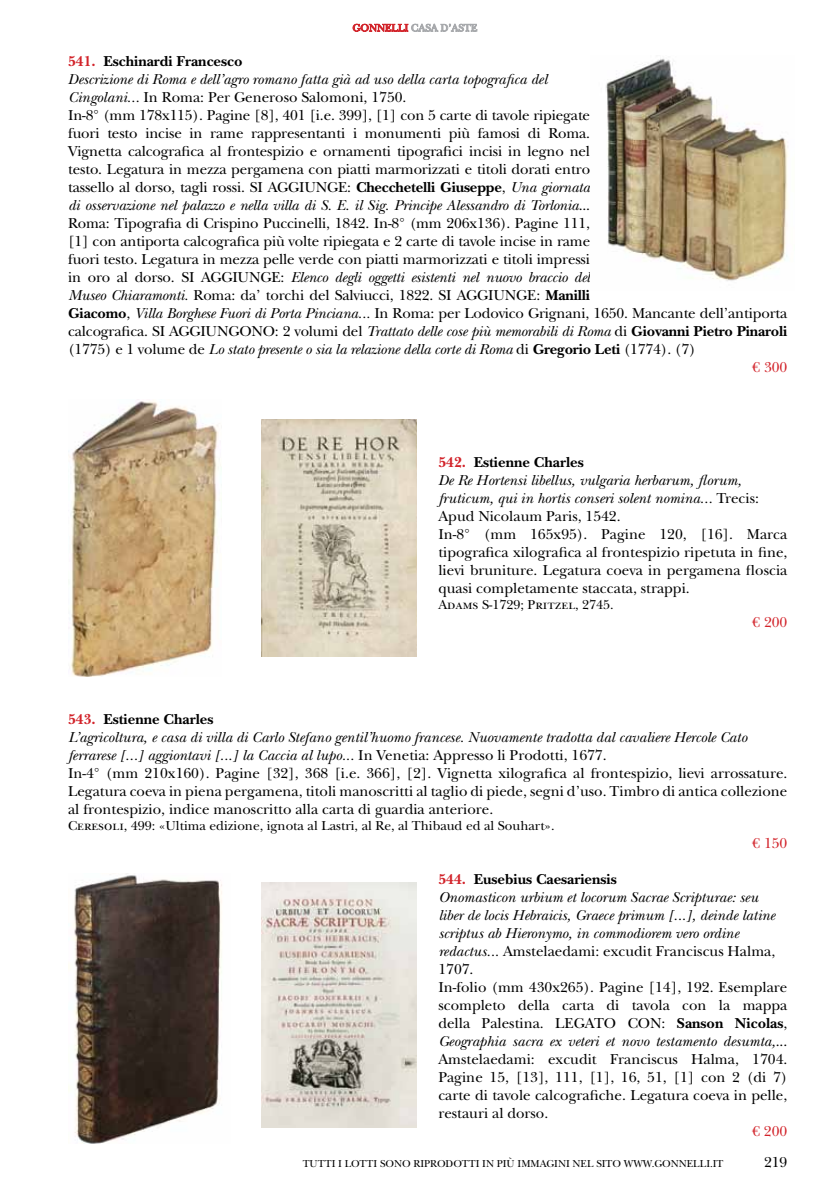
<style>
.page{position:relative;width:830px;height:1191px;background:#fff}
.page>*{position:absolute;margin:0;border:0;box-sizing:border-box;transform-origin:0 0}
.t1{font:15px/18px "New Baskerville Std";color:#000}
.t2{font:italic 15px/18px "New Baskerville Std";color:#000}
.t3{font:15px "New Baskerville Std";color:#d2232a}
.t4{font:13.5px "New Baskerville Std";color:#000}
.t5{font:10.5px "New Baskerville Std";letter-spacing:.12em;color:#000}
.t6{font:10.5px "New Baskerville Std";color:#d2232a}
.s1{font-weight:700;color:#d2232a}
.s2{font-weight:700}
.s3{font-style:italic}
.s4{font-style:normal}
.s5{font-weight:700;font-style:normal}
.s6{font-weight:700;font-style:normal;color:#d2232a}
</style>
<div class="page">
<svg style="left:352px;top:23px;width:125px;height:9px"></svg>
<img style="left:606px;top:58px;width:182px;height:223px">
<img style="left:261px;top:420px;width:155px;height:236px">
<img style="left:69px;top:399px;width:152px;height:278px">
<img style="left:68px;top:873px;width:154px;height:270px">
<img style="left:261px;top:882px;width:155px;height:245px">
<p class="t6" style="left:352px;top:22px;width:9px">GONN</p>
<p class="t1" style="left:68px;top:52px;width:523px"><span class="s1">541.</span> <span class="s2">Eschinardi Francesco<br></span><span class="s3">Descrizione di Roma e dell’agro romano fatta già ad uso della carta topografica del Cingolani...</span> In Roma: Per Generoso Salomoni, 1750.<br>In-8° (mm 178x115). Pagine [8], 401 [i.e. 399], [1] con 5 carte di tavole ripiegate fuori testo incise in rame rappresentanti i monumenti più famosi di Roma.<br>Vignetta calcografica al frontespizio e ornamenti tipografici incisi in legno nel testo. Legatura in mezza pergamena con piatti marmorizzati e titoli dorati entro tassello al dorso, tagli rossi. SI AGGIUNG</p>
<p class="t1" style="left:68px;top:178px;width:523px;text-align:justify;text-indent:270px">E: <span class="s2">Checchetelli Giuseppe</span>, <span class="s3">Una giornata di osservazione nel palazzo e nella villa di S. E. il Sig. Principe Alessandro di Torlonia</span>...<br>Roma: Tipografia di Crispino Puccinelli, 1842. In-8° (mm 206x136). Pagine 111, [1] con antiporta calcografica più volte ripiegata e 2 carte di tavole incise in rame fuori testo. Legatura in mezza pelle verde con piatti marmorizzati e titoli impressi in oro al dorso. SI AGGIUNG</p>
<p class="t2" style="left:68px;top:268px;width:523px;text-indent:203px"><span class="s4">E:</span> Elenco degli oggetti esistenti nel nuovo braccio del<br>Museo Chiaramonti. <span class="s4">Roma: da’ torchi del Salviucci, 1822. SI AGGIUNG</span></p>
<p class="t1" style="left:68px;top:286px;width:720px;text-indent:459px">E: <span class="s2">Manilli<br>Giacomo</span>, <span class="s3">Villa Borghese Fuori di Porta Pinciana...</span> In Roma: per Lodovico Grignani, 1650. Mancante dell’antiporta calcografica. SI AGGIUNGONO</p>
<p class="t2" style="left:275px;top:322px;width:513px"><span class="s4">: 2 volumi del</span> Trattato delle cose più memorabili di Roma <span class="s4">di</span> <span class="s5">Giovanni Pietro Pinaroli</span></p>
<p class="t2" style="left:68px;top:340px;width:628px"><span class="s4">(1775) e 1 volume de</span> Lo stato presente o sia la relazione della corte di Roma <span class="s4">di</span> <span class="s5">Gregorio Leti</span> <span class="s4">(1774). (7)</span></p>
<p class="t3" style="left:752px;top:358px;width:37px">€ 300</p>
<p class="t1" style="left:438px;top:453px;width:350px"><span class="s1">542.</span> <span class="s2">Estienne Charles<br></span><span class="s3">De Re Hortensi libellus, vulgaria herbarum, florum, fruticum, qui in hortis conseri solent nomina...</span> Trecis:<br>Apud Nicolaum Paris, 1542.<br>In-8° (mm 165x95). Pagine 120, [16]. Marca tipografica xilografica al frontespizio ripetuta in fine, lievi bruniture. Legatura coeva in pergamena floscia quasi completamente staccata, strappi.</p>
<p class="t4" style="left:438px;top:597px;width:177px">Adams S-1729; Pritzel, 2745.</p>
<p class="t3" style="left:752px;top:613px;width:37px">€ 200</p>
<p class="t1" style="left:68px;top:710px;width:720px"><span class="s1">543.</span> <span class="s2">Estienne Charles<br></span><span class="s3">L’agricoltura, e casa di villa di Carlo Stefano gentil’huomo francese. Nuovamente tradotta dal cavaliere Hercole Cato ferrarese [...] aggiontavi [...] la Caccia al lupo...</span> In Venetia: Appresso li Prodotti, 1677.<br>In-4° (mm 210x160). Pagine [32], 368 [i.e. 366], [2]. Vignetta xilografica al frontespizio, lievi arrossature.<br>Legatura coeva in piena pergamena, titoli manoscritti al taglio di piede, segni d’uso. Timbro di antica collezione al frontespizio, indice manoscritto alla carta di guardia anteriore.</p>
<p class="t4" style="left:68px;top:817px;width:488px">Ceresoli, 499: «Ultima edizione, ignota al Lastri, al Re, al Thibaud ed al Souhart».</p>
<p class="t3" style="left:752px;top:834px;width:37px">€ 150</p>
<p class="t2" style="left:438px;top:870px;width:350px"><span class="s6">544.</span> <span class="s5">Eusebius Caesariensis<br></span>Onomasticon urbium et locorum Sacrae Scripturae: seu<br>liber de locis Hebraicis, Graece primum [...], deinde latine scriptus ab Hieronymo, in commodiorem vero ordine redactus... <span class="s4">Amstelaedami: excudit Franciscus Halma, 1707.<br>In-folio (mm 430x265). Pagine [14], 192. Esemplare scompleto della carta di tavola con la mappa della Palestina. LEGATO</span></p>
<p class="t1" style="left:438px;top:1014px;width:350px;text-align:justify;text-indent:189px">CON : <span class="s2">Sanson Nicolas</span>, <span class="s3">Geographia sacra ex veteri et novo testamento desumta,</span>...<br>Amstelaedami: excudit Franciscus Halma, 1704.<br>Pagine 15, [13], 111, [1], 16, 51, [1] con 2 (di 7) carte di tavole calcografiche. Legatura coeva in pelle, restauri al dorso.</p>
<p class="t3" style="left:751px;top:1122px;width:37px">€ 200</p>
<p class="t5" style="left:302px;top:1157px;width:228px">tutti i lotti sono riprodotti in più immma</p>
<p class="t5" style="left:546px;top:1157px;width:148px">gini nel sito www.gonnlell</p>
<p class="t5" style="left:706px;top:1157px;width:19px">i.it</p>
<p class="t1" style="left:763px;top:1153px;width:25px">219</p>
</div>
